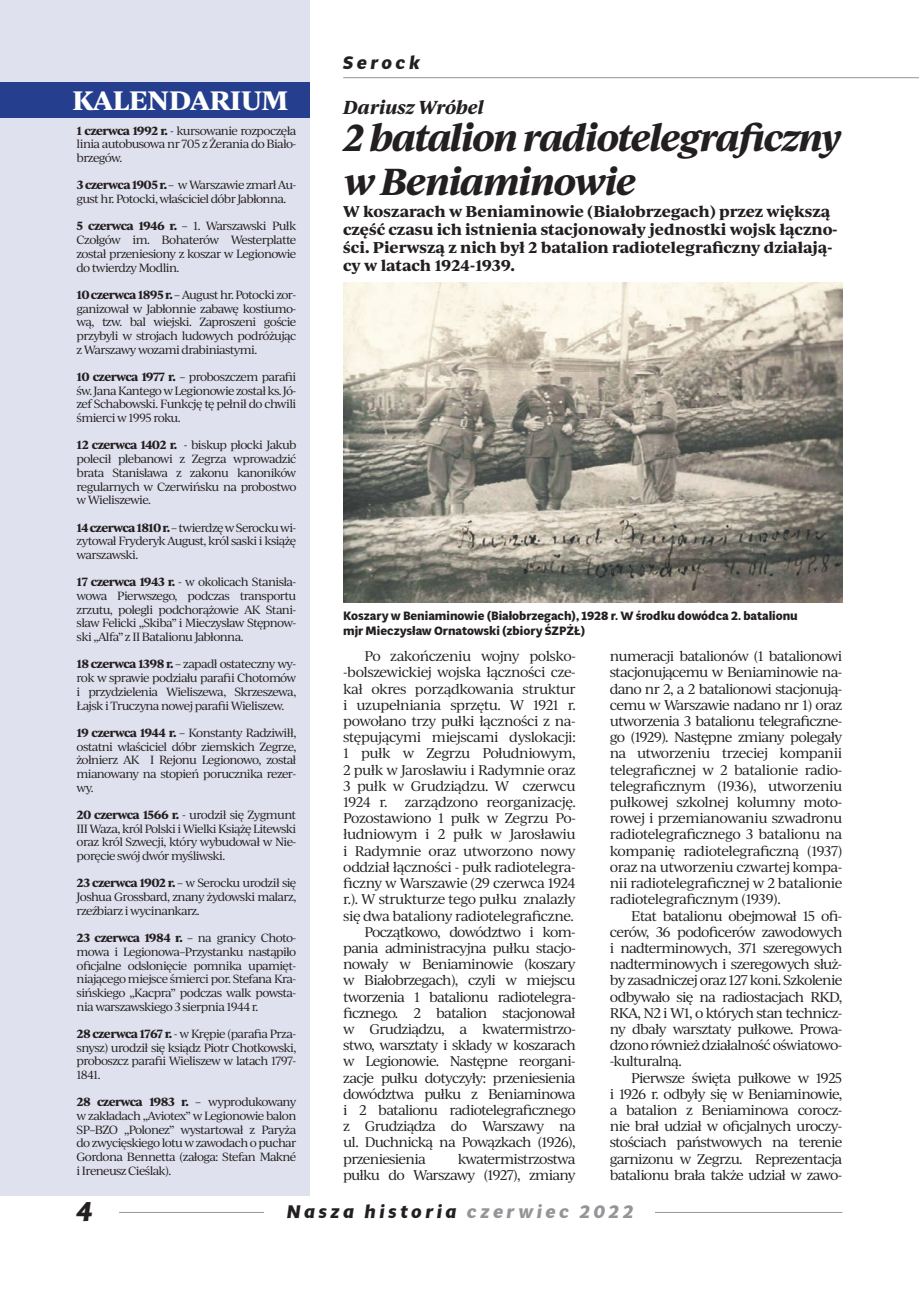
<style>
.page{position:relative;width:919px;height:1289px;background:#fff}
.page>*{position:absolute;margin:0;border:0;box-sizing:border-box;transform-origin:0 0}
.t1{font:italic 700 36px/43.2px "Ivy Journal";letter-spacing:-.05em;color:#231f20}
.t2{font:italic 700 27px "Multi Display";color:#231f20}
.t3{font:700 25.5px "Ivy Journal";color:#fff}
.t4{font:italic 700 18px "Multi Display";letter-spacing:.2em;color:#231f20}
.t5{font:italic 700 18px "Ivy Journal";letter-spacing:-.02em;color:#231f20}
.t6{font:700 15px/18px "Ivy Journal";letter-spacing:-.015em;color:#231f20}
.t7{font:13.5px/16.2px "Ivy Journal";letter-spacing:-.05em;color:#231f20;text-align:justify}
.t8{font:13.5px "Ivy Journal";letter-spacing:-.03em;color:#231f20}
.t9{font:13.5px "Ivy Journal";letter-spacing:-.07em;color:#231f20}
.t10{font:700 12px/14.4px "Multi Display";color:#231f20}
.t11{font:11.4px/13.6px "Ivy Journal";letter-spacing:-.06em;color:#231f20;text-align:justify}
.s1{font-weight:700}
.s2{color:#939598}
</style>
<div class="page">
<hr style="left:119px;top:1211px;width:723px;height:1px;background:#939598">
<div style="left:264px;top:1195px;width:390px;height:31px;background:#fff"></div>
<hr style="left:343px;top:77px;width:575px;height:1px;background:#939598">
<div style="left:0;top:0;width:309px;height:1195px;background:#e0e1ee"></div>
<div style="left:0;top:82px;width:309px;height:36px;background:#253f8e"></div>
<img style="left:343px;top:283px;width:499px;height:319px">
<h3 class="t3" style="left:73px;top:81px;width:217px">KALENDARIUM</h3>
<p class="t11" style="left:77px;top:123px;width:221px"><span class="s1">1 czerwca 1992 r.</span> - kursowanie rozpoczęła linia autobusowa nr 705 z Żerania do Biało&shy;brzegów.</p>
<p class="t11" style="left:77px;top:178px;width:221px"><span class="s1">3 czerwca 1905 r.</span> – w Warszawie zmarł Au&shy;gust hr. Potocki, właściciel dóbr Jabłonna.</p>
<p class="t11" style="left:77px;top:219px;width:221px"><span class="s1">5 czerwca 1946 r.</span> – 1. Warszawski Pułk Czołgów im. Bohaterów Westerplatte został przeniesiony z koszar w Legionowie do twierdzy Modlin.</p>
<p class="t11" style="left:77px;top:287px;width:221px"><span class="s1">10 czerwca 1895 r.</span> – August hr. Potocki zor&shy;ganizował w Jabłonnie zabawę kostiumo&shy;wą, tzw. bal wiejski. Zaproszeni goście przybyli w strojach ludowych podróżując z Warszawy wozami drabiniastymi.</p>
<p class="t11" style="left:77px;top:369px;width:221px"><span class="s1">10 czerwca 1977 r.</span> – proboszczem parafii św. Jana Kantego w Legionowie został ks. Jó&shy;zef Schabowski. Funkcję tę pełnił do chwili śmierci w 1995 roku.</p>
<p class="t11" style="left:77px;top:438px;width:221px"><span class="s1">12 czerwca 1402 r.</span> - biskup płocki Jakub polecił plebanowi z Zegrza wprowadzić brata Stanisława z zakonu kanoników regularnych w Czerwińsku na probostwo w Wieliszewie.</p>
<p class="t11" style="left:77px;top:520px;width:221px"><span class="s1">14 czerwca 1810 r.</span> – twierdzę w Serocku wi&shy;zytował Fryderyk August, król saski i książę warszawski.</p>
<p class="t11" style="left:77px;top:575px;width:221px"><span class="s1">17 czerwca 1943 r.</span> - w okolicach Stanisła&shy;wowa Pierwszego, podczas transportu zrzutu, polegli podchorążowie AK Stani&shy;sław Felicki „Skiba” i Mieczysław Stępnow&shy;ski „Alfa” z II Batalionu Jabłonna.</p>
<p class="t11" style="left:77px;top:657px;width:221px"><span class="s1">18 czerwca 1398 r.</span> – zapadł ostateczny wy&shy;rok w sprawie podziału parafii Chotomów i przydzielenia Wieliszewa, Skrzeszewa, Łajsk i Truczyna nowej parafii Wieliszew.</p>
<p class="t11" style="left:77px;top:725px;width:221px"><span class="s1">19 czerwca 1944 r.</span> – Konstanty Radziwiłł, ostatni właściciel dóbr ziemskich Zegrze, żołnierz AK I Rejonu Legionowo, został mianowany na stopień porucznika rezer&shy;wy.</p>
<p class="t11" style="left:77px;top:807px;width:221px"><span class="s1">20 czerwca 1566 r.</span> - urodził się Zygmunt III Waza, król Polski i Wielki Książę Litewski oraz król Szwecji, który wybudował w Nie&shy;poręcie swój dwór myśliwski.</p>
<p class="t11" style="left:77px;top:875px;width:221px"><span class="s1">23 czerwca 1902 r.</span> – w Serocku urodził się Joshua Grossbard, znany żydowski malarz, rzeźbiarz i wycinankarz.</p>
<p class="t11" style="left:77px;top:930px;width:221px"><span class="s1">23 czerwca 1984 r.</span> – na granicy Choto&shy;mowa i Legionowa–Przystanku nastąpiło oficjalne odsłonięcie pomnika upamięt&shy;niającego miejsce śmierci por. Stefana Kra&shy;sińskiego „Kacpra” podczas walk powsta&shy;nia warszawskiego 3 sierpnia 1944 r.</p>
<p class="t11" style="left:77px;top:1026px;width:221px"><span class="s1">28 czerwca 1767 r.</span> - w Krępie (parafia Prza&shy;snysz) urodził się ksiądz Piotr Chotkowski, proboszcz parafii Wieliszew w latach 1797- 1841.</p>
<p class="t11" style="left:77px;top:1094px;width:221px"><span class="s1">28 czerwca 1983 r.</span> – wyprodukowany w zakładach „Aviotex” w Legionowie balon SP–BZO „Polonez” wystartował z Paryża do zwycięskiego lotu w zawodach o puchar Gordona Bennetta (załoga: Stefan Makné i Ireneusz Cieślak).</p>
<h3 class="t4" style="left:343px;top:50px;width:78px">Serock</h3>
<h3 class="t5" style="left:343px;top:94px;width:142px">Dariusz Wróbel</h3>
<h1 class="t1" style="left:343px;top:115px;width:500px">2 batalion radiotelegraficzny w Beniaminowie</h1>
<h3 class="t6" style="left:343px;top:201px;width:495px">W koszarach w Beniaminowie (Białobrzegach) przez większą część czasu ich istnienia stacjonowały jednostki wojsk łączno&shy;ści. Pierwszą z nich był 2 batalion radiotelegraficzny działają&shy;cy w latach 1924-1939.</h3>
<p class="t10" style="left:343px;top:608px;width:456px">Koszary w Beniaminowie (Białobrzegach), 1928 r. W środku dowódca 2. batalionu mjr Mieczysław Ornatowski (zbiory ŚZPŻŁ)</p>
<p class="t7" style="left:343px;top:647px;width:234px;text-indent:21px">Po zakończeniu wojny polsko--bolszewickiej wojska łączności cze&shy;kał okres porządkowania struktur i uzupełniania sprzętu. W 1921 r. powołano trzy pułki łączności z na&shy;stępującymi miejscami dyslokacji:<br>1 pułk w Zegrzu Południowym, 2 pułk w Jarosławiu i Radymnie oraz 3 pułk w Grudziądzu. W czerwcu 1924 r.</p>
<p class="t8" style="left:405px;top:792px;width:172px">zarządzono reorganizację.</p>
<p class="t7" style="left:343px;top:809px;width:234px">Pozostawiono 1 pułk w Zegrzu Po-</p>
<p class="t7" style="left:343px;top:825px;width:234px">łudniowym i 2 pułk w Jarosławiu</p>
<p class="t7" style="left:343px;top:842px;width:234px">i Radymnie oraz utworzono nowy</p>
<p class="t7" style="left:343px;top:858px;width:234px">oddział łączności - pułk radiotelegra-</p>
<p class="t8" style="left:343px;top:873px;width:234px">ficzny w Warszawie (29 czerwca 1924</p>
<p class="t7" style="left:343px;top:890px;width:234px">r.). W strukturze tego pułku znalazły</p>
<p class="t7" style="left:343px;top:906px;width:232px">się dwa bataliony radiotelegraficzne.</p>
<p class="t9" style="left:364px;top:922px;width:213px">Początkowo, dowództwo i kom-</p>
<p class="t7" style="left:343px;top:939px;width:234px">pania administracyjna pułku stacjo-</p>
<p class="t7" style="left:343px;top:955px;width:234px">nowały w Beniaminowie (koszary</p>
<p class="t7" style="left:343px;top:971px;width:234px">w Białobrzegach), czyli w miejscu</p>
<p class="t7" style="left:343px;top:987px;width:234px">tworzenia 1 batalionu radiotelegra-</p>
<p class="t7" style="left:343px;top:1004px;width:234px">ficznego. 2 batalion stacjonował</p>
<p class="t7" style="left:343px;top:1020px;width:234px">w Grudziądzu, a kwatermistrzo-</p>
<p class="t7" style="left:343px;top:1036px;width:234px">stwo, warsztaty i składy w koszarach</p>
<p class="t7" style="left:343px;top:1052px;width:234px">w Legionowie. Następne reorgani-</p>
<p class="t7" style="left:343px;top:1068px;width:234px">zacje pułku dotyczyły: przeniesienia</p>
<p class="t7" style="left:343px;top:1085px;width:234px">dowództwa pułku z Beniaminowa</p>
<p class="t7" style="left:343px;top:1101px;width:234px">i 2 batalionu radiotelegraficznego</p>
<p class="t7" style="left:343px;top:1117px;width:234px">z Grudziądza do Warszawy na</p>
<p class="t7" style="left:343px;top:1133px;width:234px">ul. Duchnicką na Powązkach (1926),</p>
<p class="t7" style="left:343px;top:1149px;width:84px">przeniesienia</p>
<p class="t7" style="left:343px;top:1149px;width:234px;text-align:right">kwatermistrzostwa<br>pułku do Warszawy (1927), zmiany</p>
<p class="t7" style="left:609px;top:647px;width:234px">numeracji batalionów (1 batalionowi stacjonującemu w Beniaminowie na&shy;dano nr 2, a 2 batalionowi stacjonują&shy;cemu w Warszawie nadano nr 1) oraz utworzenia 3 batalionu telegraficzne&shy;go (1929). Następne zmiany polegały na utworzeniu trzeciej kompanii telegraficznej w 2 batalionie radio&shy;telegraficznym (1936), utworzeniu pułkowej szkolnej kolumny moto&shy;rowej i przemianowaniu szwadronu radiotelegraficznego 3 batalionu na kompanię radiotelegraficzną (1937) oraz na utworzeniu czwartej kompa&shy;nii radiotelegraficznej w 2 batalionie radiotelegraficznym (1939).</p>
<p class="t7" style="left:609px;top:906px;width:234px;text-indent:21px">Etat batalionu obejmował 15 ofi&shy;cerów, 36 podoficerów zawodowych i nadterminowych, 371 szeregowych nadterminowych i szeregowych służ&shy;by zasadniczej oraz 127 koni. Szkolenie odbywało się na radiostacjach RKD, RKA, N2 i W1, o których stan technicz&shy;ny dbały warsztaty pułkowe. Prowa&shy;dzono również działalność oświatowo--kulturalną.</p>
<p class="t7" style="left:609px;top:1068px;width:234px;text-indent:21px">Pierwsze święta pułkowe w 1925 i 1926 r. odbyły się w Beniaminowie, a batalion z Beniaminowa corocz&shy;nie brał udział w oficjalnych uroczy&shy;stościach państwowych na terenie garnizonu w Zegrzu. Reprezentacja batalionu brała także udział w zawo-</p>
<h2 class="t2" style="left:77px;top:1192px;width:18px">4</h2>
<h3 class="t4" style="left:287px;top:1198px;width:348px">Nasza historia <span class="s2">czerwiec 2022</span></h3>
</div>
